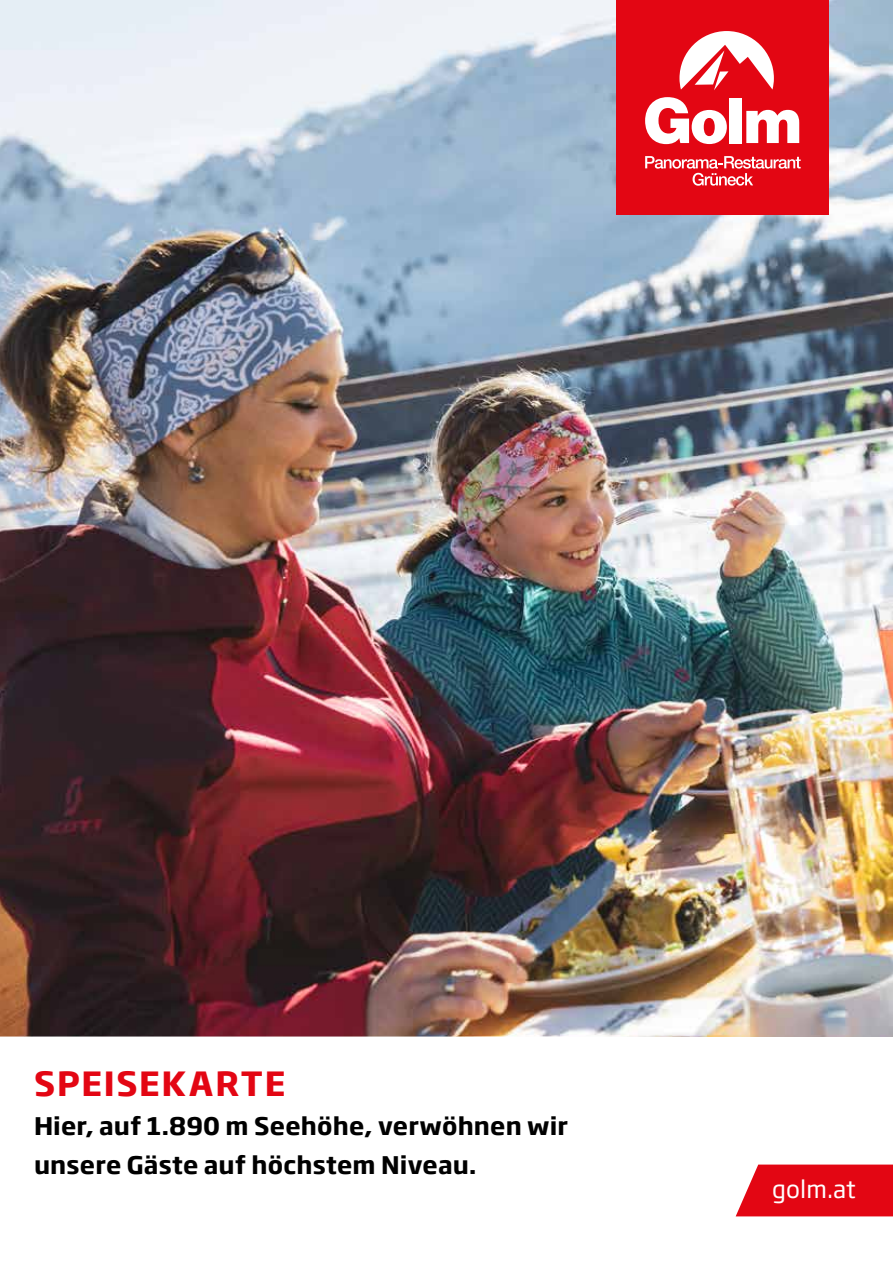
<style>
.page{position:relative;width:893px;height:1263px;background:#fff}
.page>*{position:absolute;margin:0;border:0;box-sizing:border-box;transform-origin:0 0}
.t1{font:700 33px "Soho Gothic Pro";letter-spacing:.05em;color:#e30613}
.t2{font:700 24px/39px "Soho Gothic Pro";letter-spacing:.01em;color:#000}
.t3{font:24px "Soho Gothic Pro";letter-spacing:.005em;color:#fff}
</style>
<div class="page">
<img style="left:0;top:0;width:893px;height:1037px">
<div style="left:617px;top:0;width:212px;height:214px;background:#e30613"></div>
<svg style="left:645px;top:97px;width:82px;height:47px"></svg>
<div style="left:730px;top:98px;width:12px;height:45px;background:#fff"></div>
<svg style="left:746px;top:110px;width:53px;height:33px"></svg>
<svg style="left:679px;top:31px;width:95px;height:59px"></svg>
<svg style="left:645px;top:156px;width:156px;height:30px"></svg>
<svg style="left:736px;top:1164px;width:157px;height:52px;background:#e51a26"></svg>
<h1 class="t1" style="left:34px;top:1057px;width:253px">SPEISEKARTE</h1>
<p class="t2" style="left:34px;top:1104px;width:536px">Hier, auf 1.890 m Seehöhe, verwöhnen wir unsere Gäste auf höchstem Niveau.</p>
<p class="t3" style="left:772px;top:1170px;width:85px">golm.at</p>
</div>
